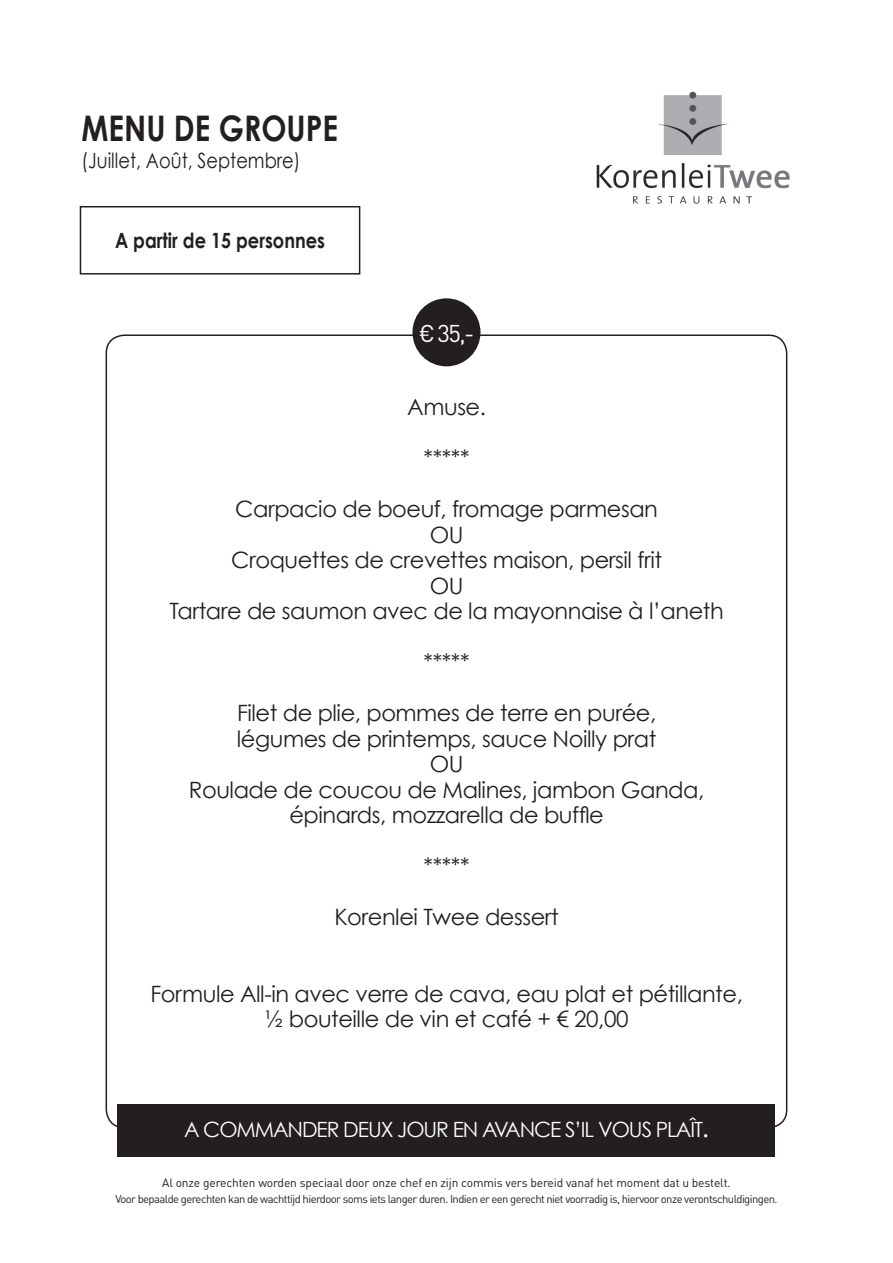
<style>
.page{position:relative;width:893px;height:1263px;background:#fff}
.page>*{position:absolute;margin:0;border:0;box-sizing:border-box;transform-origin:0 0}
.t1{font:700 35.25px "Century Gothic";color:#231f20;scale:.85 1}
.t2{font:24px "DIN Pro";color:#fff}
.t3{font:22.5px/25.5px "Century Gothic";letter-spacing:-.02em;color:#231f20;text-align:center}
.t4{font:21px "Century Gothic";letter-spacing:-.05em;color:#fff}
.t5{font:21px "Century Gothic";color:#231f20;scale:.85 1}
.t6{font:700 21px "Century Gothic";color:#231f20;scale:.85 1}
.t7{font:12px "DIN Pro";letter-spacing:-.01em;color:#231f20}
.t8{font:11.25px "DIN Pro";letter-spacing:-.05em;color:#231f20}
.s1{font-size:26.4px}
</style>
<div class="page">
<img style="left:596px;top:91px;width:194px;height:113px">
<div style="left:80px;top:206px;width:280px;height:69px;border:2px solid #231f20"></div>
<div style="left:412px;top:298px;width:68px;height:68px;background:#231f20;border-radius:50%"></div>
<div style="left:117px;top:1104px;width:657px;height:53px;background:#231f20"></div>
<h1 class="t1" style="left:82px;top:106px;width:303px">MENU DE GROUPE</h1>
<p class="t5" style="left:82px;top:148px;width:259px">(Juillet, Août, Septembre)</p>
<p class="t6" style="left:115px;top:227px;width:248px">A partir de 15 personnes</p>
<p class="t2" style="left:419px;top:317px;width:57px">€ 35,-</p>
<p class="t3" style="left:407px;top:394px;width:80px">Amuse.</p>
<p class="t3" style="left:424px;top:445px;width:48px">*****</p>
<p class="t3" style="left:170px;top:496px;width:556px">Carpacio de boeuf, fromage parmesan<br>OU<br>Croquettes de crevettes maison, persil frit<br>OU<br>Tartare de saumon avec de la mayonnaise à l’aneth</p>
<p class="t3" style="left:424px;top:649px;width:48px">*****</p>
<p class="t3" style="left:189px;top:700px;width:517px">Filet de plie, pommes de terre en purée,<br>légumes de printemps, sauce Noilly prat<br>OU<br>Roulade de coucou de Malines, jambon Ganda, épinards, mozzarella de buffle</p>
<p class="t3" style="left:424px;top:853px;width:48px">*****</p>
<p class="t3" style="left:334px;top:904px;width:226px">Korenlei Twee dessert</p>
<p class="t3" style="left:150px;top:981px;width:594px">Formule All-in avec verre de cava, eau plat et pétillante, ½ bouteille de vin et café + € 20,00</p>
<p class="t4" style="left:184px;top:1117px;width:527px">A COMMANDER DEUX JOUR EN AVANCE S’IL VOUS PLAÎT<span class="s1">.</span></p>
<p class="t7" style="left:162px;top:1174px;width:570px">Al onze gerechten worden speciaal door onze chef en zijn commis vers bereid vanaf het moment dat u bestelt.</p>
<p class="t8" style="left:115px;top:1191px;width:664px">Voor bepaalde gerechten kan de wachttijd hierdoor soms iets langer duren. Indien er een gerecht niet voorradig is, hiervoor onze verontschuldigingen.</p>
</div>
